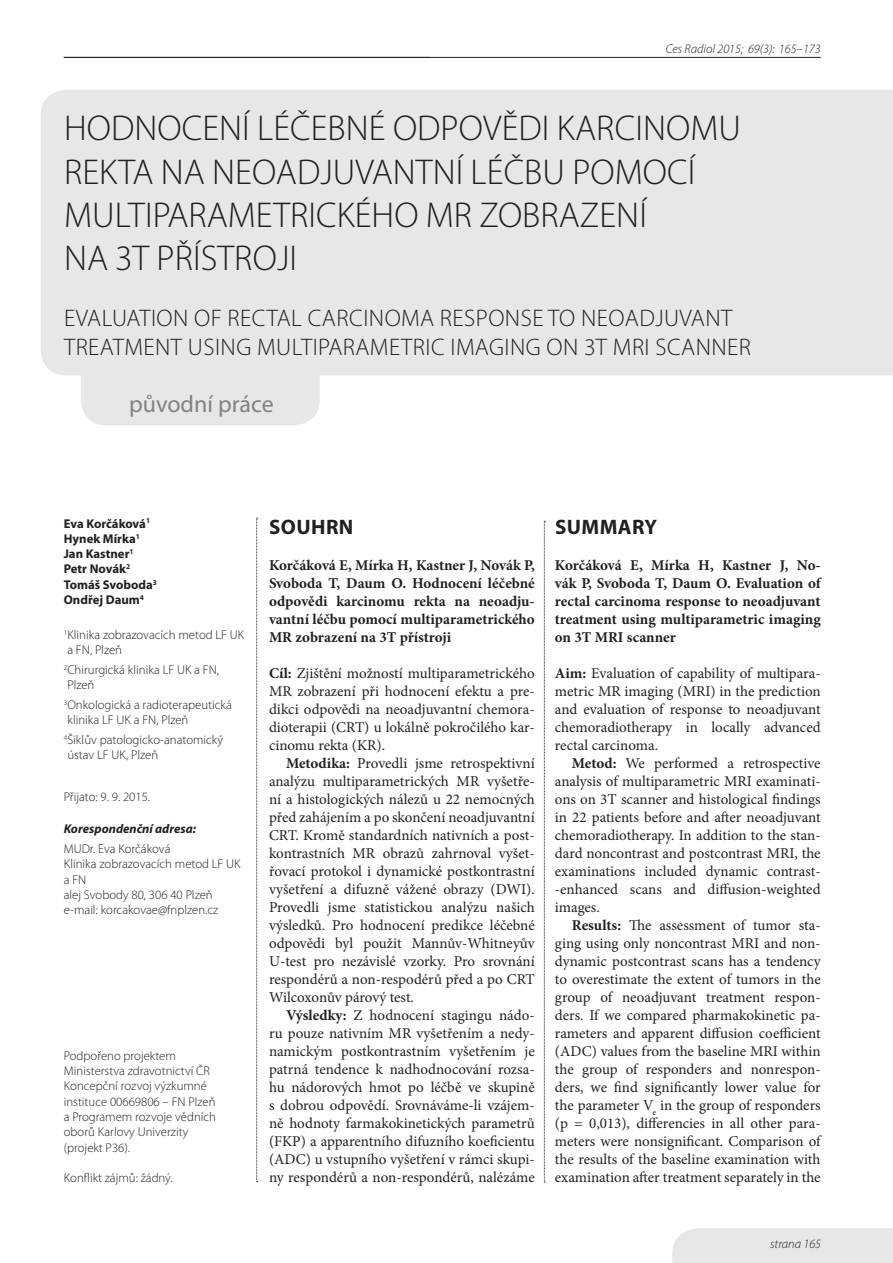
<style>
.page{position:relative;width:893px;height:1263px;background:#fff}
.page>*{position:absolute;margin:0;border:0;box-sizing:border-box;transform-origin:0 0}
.t1{font:300 36px/43.2px "Myriad Pro";color:#231f20}
.t2{font:300 24px "Myriad Pro";letter-spacing:.02em;color:#231f20}
.t3{font:24px "Myriad Pro";color:#808285}
.t4{font:700 21px "Myriad Pro";letter-spacing:.02em;color:#231f20}
.t5{font:15px/18px "Minion Pro";color:#231f20;text-align:justify}
.t6{font:700 15px/18px "Minion Pro";color:#231f20;text-align:justify}
.t7{font:300 12.75px/15.3px "Myriad Pro";color:#231f20}
.t8{font:700 12.75px/15.3px "Myriad Pro";color:#231f20}
.t9{font:italic 300 12.75px "Myriad Pro";color:#231f20}
.t10{font:italic 700 12.75px "Myriad Pro";color:#231f20}
.s1{font-weight:700}
</style>
<div class="page">
<hr style="left:64px;top:57px;width:757px;height:1px;background:#231f20">
<div style="left:672px;top:1228px;width:221px;height:35px;background:#e6e7e9"></div>
<div style="left:81px;top:334px;width:239px;height:91px;background:#e6e7e9;border-radius:26px"></div>
<div style="left:41px;top:90px;width:852px;height:285px;background:#e6e7e9"></div>
<svg style="left:544px;top:521px;width:1px;height:662px"></svg>
<svg style="left:256px;top:518px;width:2px;height:664px"></svg>
<p class="t9" style="left:666px;top:42px;width:157px">Ces Radiol 2015; 69(3): 165–173</p>
<h1 class="t1" style="left:64px;top:107px;width:46px">Hodnocen</h1>
<h1 class="t1" style="left:242px;top:107px;width:174px">í léčebné odpo</h1>
<h1 class="t1" style="left:64px;top:107px;width:603px;text-indent:419px">vědi karcinomu rekta na neoadjuvantn í léčbu pomoc</h1>
<h1 class="t1" style="left:688px;top:151px;width:9px">í</h1>
<h1 class="t1" style="left:64px;top:194px;width:584px">multiparametrického MR zobrazen í n a 3T přístroji</h1>
<h2 class="t2" style="left:64px;top:305px;width:322px">Evaluation of rectal carcinom</h2>
<h2 class="t2" style="left:420px;top:305px;width:46px">a response</h2>
<h2 class="t2" style="left:548px;top:305px;width:48px">to neo</h2>
<h2 class="t2" style="left:625px;top:305px;width:109px">adjuvant</h2>
<h2 class="t2" style="left:64px;top:333px;width:76px">treatmen</h2>
<h2 class="t2" style="left:171px;top:333px;width:582px">t using multiparametric imaging on 3T MRI scanner</h2>
<h2 class="t3" style="left:129px;top:389px;width:146px">původní práce</h2>
<p class="t8" style="left:64px;top:515px;width:95px">Eva Korčáková<sup>1<br></sup>Hynek Mírka<sup>1<br></sup>Jan Kastner<sup>1<br></sup>Petr Novák<sup>2<br></sup>Tomáš Svoboda<sup>3<br></sup>Ondřej Daum<sup>4</sup></p>
<p class="t7" style="left:64px;top:627px;width:182px"><sup>1</sup>Klinika zobrazovacích metod LF UK a FN, Plzeň</p>
<p class="t7" style="left:64px;top:662px;width:157px"><sup>2</sup>Chirurgická klinika LF UK a FN,<br>Plzeň</p>
<p class="t7" style="left:64px;top:697px;width:170px"><sup>3</sup>Onkologická a radioterapeutická klinika LF UK a FN, Plzeň</p>
<p class="t7" style="left:64px;top:732px;width:161px"><sup>4</sup>Šiklův patologicko-anatomický ústav LF UK, Plzeň</p>
<p class="t7" style="left:64px;top:789px;width:88px">Přijato: 9. 9. 2015.</p>
<p class="t10" style="left:64px;top:821px;width:134px">Korespondenční adresa:</p>
<p class="t7" style="left:64px;top:841px;width:178px">MUDr. Eva Korčáková<br>Klinika zobrazovacích metod LF UK a FN<br>alej Svobody 80, 306 40 Plzeň e-mail: korcakovae@fnplzen.cz</p>
<p class="t7" style="left:64px;top:1048px;width:154px">Podpořeno projektem<br>Ministerstva zdravotnictví ČR<br>Koncepční rozvoj výzkumné instituce 00669806 – FN Plzeň a Programem rozvoje vědních oborů Karlovy Univerzity (projekt P36).</p>
<p class="t7" style="left:64px;top:1170px;width:110px">Konflikt zájmů: žádný.</p>
<h3 class="t4" style="left:269px;top:513px;width:86px">SOUHRN</h3>
<p class="t6" style="left:269px;top:556px;width:267px">Korčáková E, Mírka H, Kastner J, Novák P, Svoboda T, Daum O. Hodnocení léčebné odpovědi karcinomu rekta na neoadju&shy;vantní léčbu pomocí multiparametrického MR zobrazení na 3T přístroji</p>
<p class="t5" style="left:269px;top:664px;width:267px"><span class="s1">Cíl:</span> Zjištění možností multiparametrického MR zobrazení při hodnocení efektu a pre&shy;dikci odpovědi na neoadjuvantní chemora&shy;dioterapii (CRT) u lokálně pokročilého kar&shy;cinomu rekta (KR).</p>
<p class="t5" style="left:269px;top:754px;width:267px;text-indent:17px"><span class="s1">Metodika:</span> Provedli jsme retrospektivní analýzu multiparametrických MR vyšetře&shy;ní a histologických nálezů u 22 nemocných před zahájením a po skončení neoadjuvantní CRT. Kromě standardních nativních a post&shy;kontrastních MR obrazů zahrnoval vyšet&shy;řovací protokol i dynamické postkontrastní vyšetření a difuzně vážené obrazy (DWI).<br>Provedli jsme statistickou analýzu našich výsledků. Pro hodnocení predikce léčebné odpovědi byl použit Mannův-Whitneyův U-test pro nezávislé vzorky. Pro srovnání respondérů a non-respodérů před a po CRT Wilcoxonův párový test.</p>
<p class="t5" style="left:269px;top:1006px;width:267px;text-indent:17px"><span class="s1">Výsledky:</span> Z hodnocení stagingu nádo&shy;ru pouze nativním MR vyšetřením a nedy&shy;namickým postkontrastním vyšetřením je patrná tendence k nadhodnocování rozsa&shy;hu nádorových hmot po léčbě ve skupině s dobrou odpovědí. Srovnáváme-li vzájem&shy;ně hodnoty farmakokinetických parametrů (FKP) a apparentního difuzního koeficientu (ADC) u vstupního vyšetření v rámci skupi&shy;ny respondérů a non-respondérů, nalézáme</p>
<h3 class="t4" style="left:555px;top:513px;width:104px">SUMMARY</h3>
<p class="t6" style="left:555px;top:556px;width:267px">Korčáková E, Mírka H, Kastner J, No&shy;vák P, Svoboda T, Daum O. Evaluation of rectal carcinoma response to neoadjuvant treatment using multiparametric imaging on 3T MRI scanner</p>
<p class="t5" style="left:555px;top:664px;width:267px"><span class="s1">Aim:</span> Evaluation of capability of multipara&shy;metric MR imaging (MRI) in the prediction and evaluation of response to neoadjuvant chemoradiotherapy in locally advanced rectal carcinoma.</p>
<p class="t5" style="left:555px;top:754px;width:267px;text-indent:17px"><span class="s1">Metod:</span> We performed a retrospective analysis of multiparametric MRI examinati&shy;ons on 3T scanner and histological findings in 22 patients before and after neoadjuvant chemoradiotherapy. In addition to the stan&shy;dard noncontrast and postcontrast MRI, the examinations included dynamic contrast--enhanced scans and diffusion-weighted images.</p>
<p class="t5" style="left:555px;top:916px;width:267px;text-indent:17px"><span class="s1">Results:</span> The assessment of tumor sta&shy;ging using only noncontrast MRI and non&shy;dynamic postcontrast scans has a tendency to overestimate the extent of tumors in the group of neoadjuvant treatment respon&shy;ders. If we compared pharmakokinetic pa&shy;rameters and apparent diffusion coefficient (ADC) values from the baseline MRI within the group of responders and nonrespon&shy;ders, we find significantly lower value for the parameter V<sub>e</sub> in the group of responders (p = 0,013), differencies in all other para&shy;meters were nonsignificant. Comparison of the results of the baseline examination with examination after treatment separately in the</p>
<p class="t9" style="left:770px;top:1237px;width:52px">strana 165</p>
</div>
